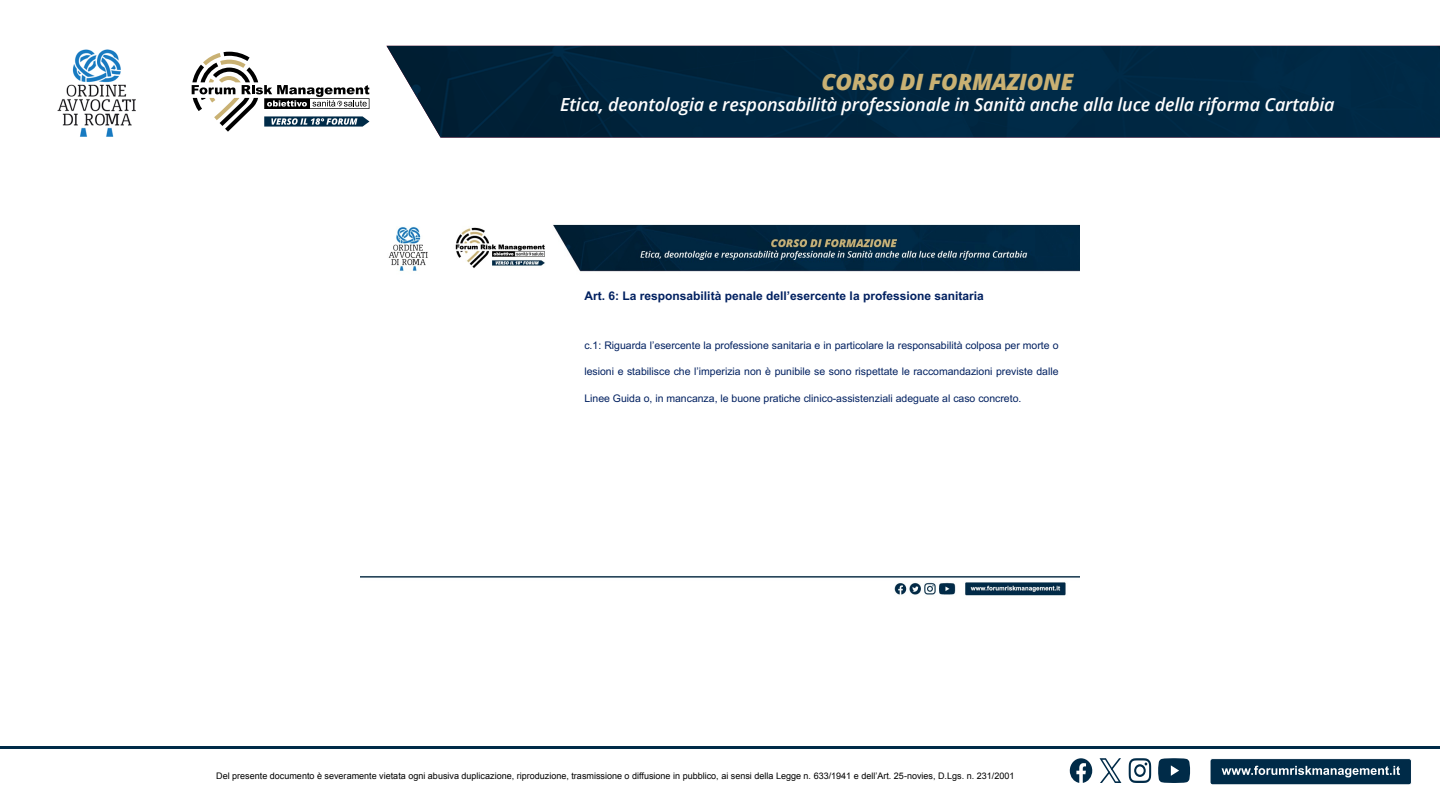
<style>
.page{position:relative;width:1440px;height:810px;background:#fff}
.page>*{position:absolute;margin:0;border:0;box-sizing:border-box;transform-origin:0 0}
.t1{font:italic 800 22.5px "Open Sans";letter-spacing:-.01em;color:#c9b173}
.t2{font:italic 600 18px "Open Sans";letter-spacing:-.01em;color:#fff}
.t3{font:700 12px "Arial";color:#002060}
.t4{font:10.5px "Arial";color:#002060}
.t5{font:9px "Arial";color:#000}
</style>
<div class="page">
<div style="left:1210px;top:759px;width:201px;height:26px;background:#002b48;border-radius:3px"></div>
<div style="left:1210px;top:758px;width:202px;height:27px;border:1px solid #fff;border-radius:3px"></div>
<svg style="left:1222px;top:766px;width:178px;height:11px"></svg>
<hr style="left:0;top:746px;width:1440px;height:3px;background:#002b48">
<img style="left:386px;top:46px;width:1054px;height:92px">
<img style="left:57px;top:49px;width:79px;height:88px">
<svg style="left:192px;top:52px;width:177px;height:80px"></svg>
<svg style="left:1129px;top:758px;width:22px;height:25px"></svg>
<svg style="left:1158px;top:758px;width:32px;height:25px"></svg>
<svg style="left:1070px;top:758px;width:22px;height:25px"></svg>
<svg style="left:1100px;top:758px;width:21px;height:25px"></svg>
<img style="left:360px;top:224px;width:720px;height:372px">
<h1 class="t1" style="left:821px;top:64px;width:254px">CORSO DI FORMAZIONE</h1>
<h2 class="t2" style="left:560px;top:92px;width:776px">Etica, deontologia e responsabilità professionale in Sanità anche alla luce della riforma Cartabia</h2>
<p class="t3" style="left:584px;top:288px;width:401px">Art. 6: La responsabilità penale dell’esercente la professione sanitaria</p>
<p class="t4" style="left:584px;top:338px;width:476px">c.1: Riguarda l’esercente la professione sanitaria e in particolare la responsabilità colposa per morte o</p>
<p class="t4" style="left:584px;top:365px;width:476px">lesioni e stabilisce che l’imperizia non è punibile se sono rispettate le raccomandazioni previste dalle</p>
<p class="t4" style="left:584px;top:391px;width:438px">Linee Guida o, in mancanza, le buone pratiche clinico-assistenziali adeguate al caso concreto.</p>
<p class="t5" style="left:216px;top:770px;width:800px">Del presente documento è severamente vietata ogni abusiva duplicazione, riproduzione, trasmissione o diffusione in pubblico, ai sensi della Legge n. 633/1941 e dell’Art. 25-novies, D.Lgs. n. 231/2001</p>
</div>
